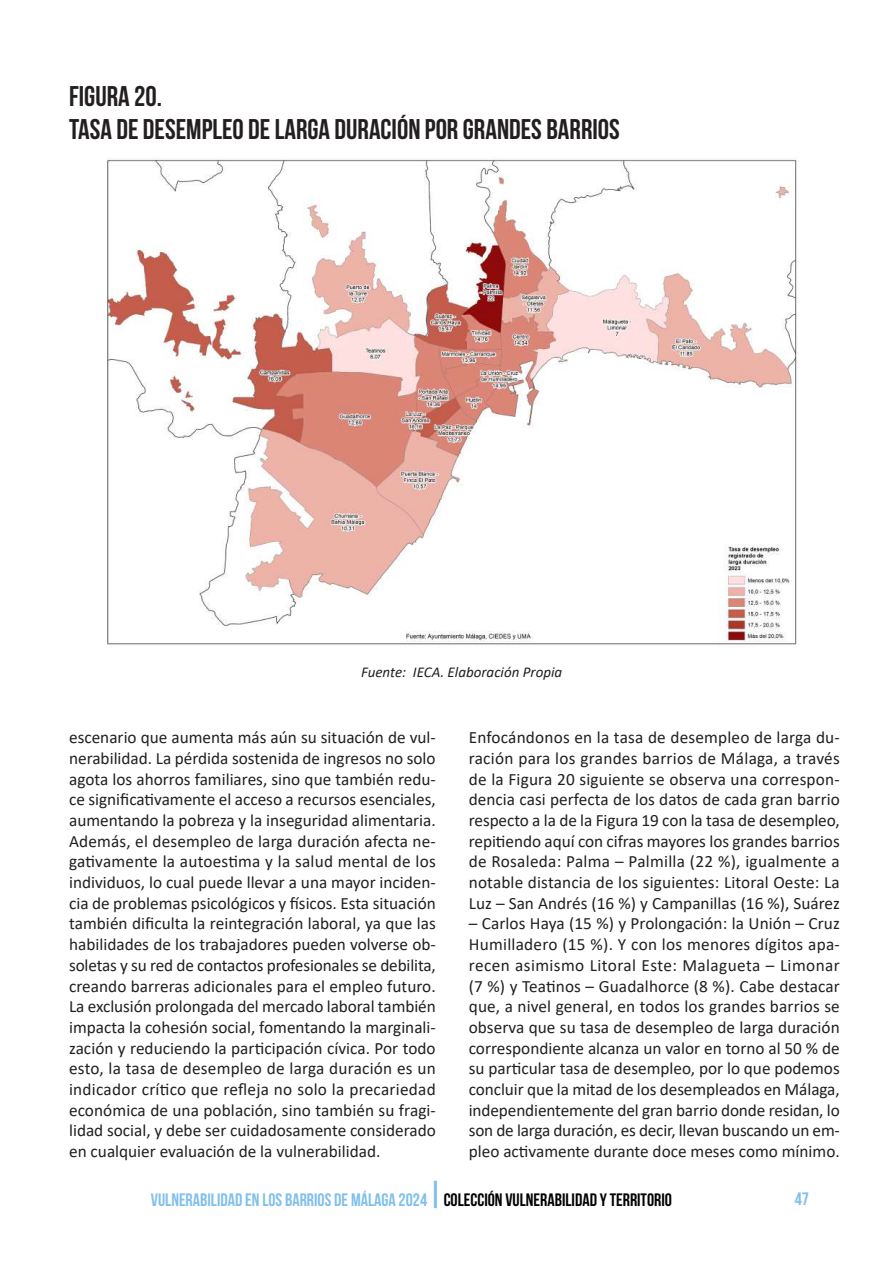
<style>
.page{position:relative;width:893px;height:1263px;background:#fff}
.page>*{position:absolute;margin:0;border:0;box-sizing:border-box;transform-origin:0 0}
.t1{font:28.5px/33px "Bebas Neue";color:#231f20}
.t2{font:18px "Bebas Neue";color:#82c0ea}
.t3{font:17.25px/20.7px "Calibri";color:#231f20;text-align:justify}
.t4{font:italic 15px "Calibri";color:#231f20}
.s1{font-size:33px}
.s2{color:#000}
</style>
<div class="page">
<img style="left:106px;top:158px;width:692px;height:488px">
<h1 class="t1" style="left:69px;top:80px;width:552px">FIGURA 20.<br>TASA DE DESEMPLEO DE LARGA DURACIÓN POR GRANDES BARRIOS</h1>
<p class="t4" style="left:361px;top:661px;width:203px">Fuente: IECA. Elaboración Propia</p>
<p class="t3" style="left:69px;top:727px;width:368px">escenario que aumenta más aún su situación de vul&shy;nerabilidad. La pérdida sostenida de ingresos no solo agota los ahorros familiares, sino que también redu&shy;ce significativamente el acceso a recursos esenciales, aumentando la pobreza y la inseguridad alimentaria.<br>Además, el desempleo de larga duración afecta ne&shy;gativamente la autoestima y la salud mental de los individuos, lo cual puede llevar a una mayor inciden&shy;cia de problemas psicológicos y físicos. Esta situación también dificulta la reintegración laboral, ya que las habilidades de los trabajadores pueden volverse ob&shy;soletas y su red de contactos profesionales se debilita, creando barreras adicionales para el empleo futuro.<br>La exclusión prolongada del mercado laboral también impacta la cohesión social, fomentando la marginali&shy;zación y reduciendo la participación cívica. Por todo esto, la tasa de desempleo de larga duración es un indicador crítico que refleja no solo la precariedad económica de una población, sino también su fragi&shy;lidad social, y debe ser cuidadosamente considerado en cualquier evaluación de la vulnerabilidad.</p>
<p class="t3" style="left:469px;top:727px;width:373px">Enfocándonos en la tasa de desempleo de larga du&shy;ración para los grandes barrios de Málaga, a través de la Figura 20 siguiente se observa una correspon&shy;dencia casi perfecta de los datos de cada gran barrio respecto a la de la Figura 19 con la tasa de desempleo, repitiendo aquí con cifras mayores los grandes barrios de Rosaleda: Palma – Palmilla (22 %), igualmente a notable distancia de los siguientes: Litoral Oeste: La Luz – San Andrés (16 %) y Campanillas (16 %), Suárez</p>
<p class="t3" style="left:469px;top:913px;width:373px">– Carlos Haya (15 %) y Prolongación: la Unión – Cruz Humilladero (15 %). Y con los menores dígitos apa&shy;recen asimismo Litoral Este: Malagueta – Limonar (7 %) y Teatinos – Guadalhorce (8 %). Cabe destacar que, a nivel general, en todos los grandes barrios se observa que su tasa de desempleo de larga duración correspondiente alcanza un valor en torno al 50 % de su particular tasa de desempleo, por lo que podemos concluir que la mitad de los desempleados en Málaga, independientemente del gran barrio donde residan, lo son de larga duración, es decir, llevan buscando un em&shy;pleo activamente durante doce meses como mínimo.</p>
<p class="t2" style="left:151px;top:1190px;width:523px">VULNERABILIDAD EN LOS BARRIOS DE MÁLAGA 2024<span class="s1">|</span><span class="s2">COLECCIÓN VULNERABILIDAD Y TERRITORIO</span></p>
<p class="t2" style="left:795px;top:1189px;width:16px">47</p>
</div>
